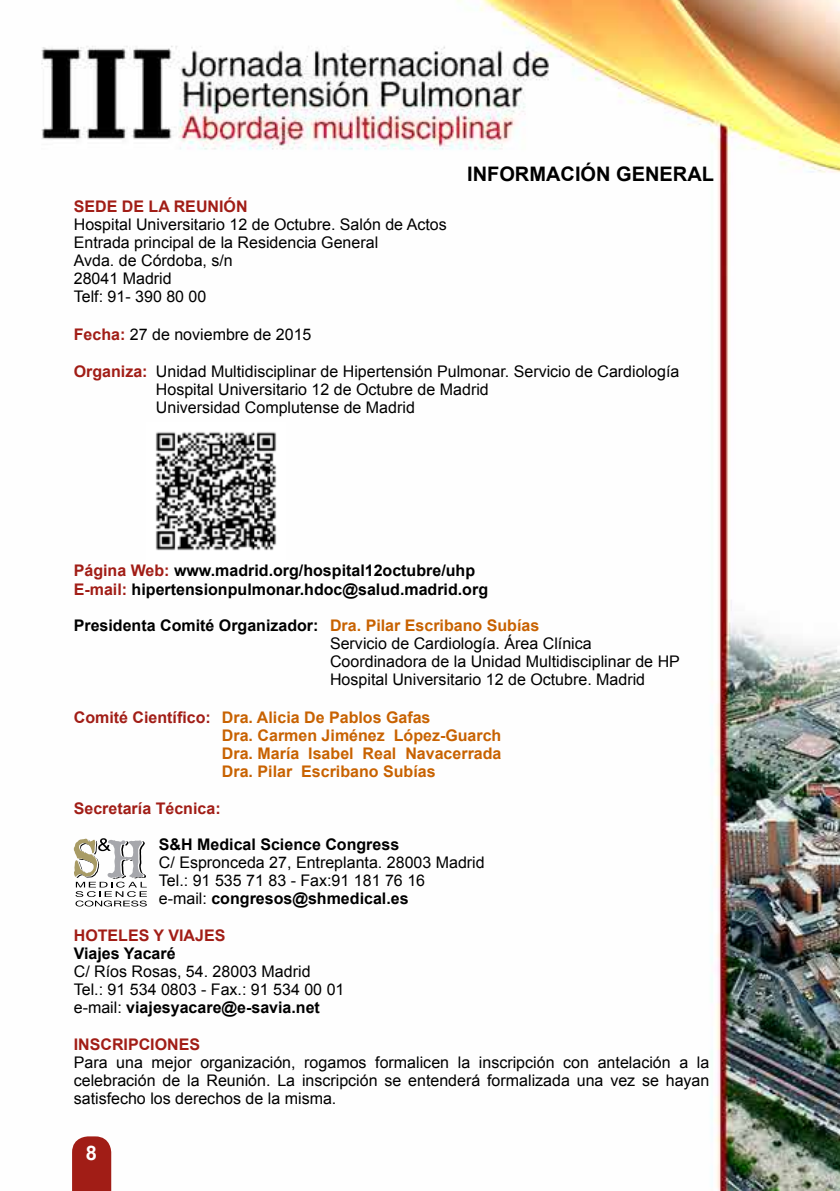
<style>
.page{position:relative;width:840px;height:1191px;background:#fff}
.page>*{position:absolute;margin:0;border:0;box-sizing:border-box;transform-origin:0 0}
.t1{font:700 20px "Arial";color:#000}
.t2{font:700 20px "Arial";color:#fff}
.t3{font:16px/18px "Arial";color:#000}
.t4{font:700 16px/19.2px "Arial";color:#000}
.t5{font:700 16px/18px "Arial";color:#c86201}
.t6{font:700 16px "Arial";color:#a11d16}
.s1{font-weight:700;color:#a11d16}
.s2{color:#a11d16}
.s3{font-weight:700}
.s4{font-weight:700;color:#c86201}
</style>
<div class="page">
<img style="left:41px;top:0;width:798px;height:1191px">
<svg style="left:72px;top:1136px;width:39px;height:55px;background:#a62923"></svg>
<svg style="left:74px;top:838px;width:73px;height:68px"></svg>
<img style="left:146px;top:422px;width:139px;height:137px">
<p class="t1" style="left:467px;top:160px;width:248px">INFORMACIÓN GENERAL</p>
<p class="t6" style="left:74px;top:196px;width:175px">SEDE DE LA REUNIÓN</p>
<p class="t3" style="left:74px;top:216px;width:374px">Hospital Universitario 12 de Octubre. Salón de Actos<br>Entrada principal de la Residencia General<br>Avda. de Córdoba, s/n<br>28041 Madrid<br>Telf: 91- 390 80 00</p>
<p class="t3" style="left:74px;top:325px;width:239px"><span class="s1">Fecha:</span> 27 de noviembre de 2015</p>
<p class="t3" style="left:156px;top:362px;width:524px;text-indent:-82px"><span class="s1">Organiza:</span> Unidad Multidisciplinar de Hipertensión Pulmonar. Servicio de Cardiología<br>Hospital Universitario 12 de Octubre de Madrid<br>Universidad Complutense de Madrid</p>
<p class="t4" style="left:74px;top:561px;width:415px"><span class="s2">Página Web:</span> www.madrid.org/hospital12octubre/uhp<br><span class="s2">E-mail:</span> hipertensionpulmonar.hdoc@salud.madrid.org</p>
<p class="t3" style="left:330px;top:617px;width:351px;text-indent:-256px"><span class="s3">Presidenta Comité Organizador:</span> <span class="s4">Dra. Pilar Escribano Subías<br></span>Servicio de Cardiología. Área Clínica Coordinadora de la Unidad Multidisciplinar de HP Hospital Universitario 12 de Octubre. Madrid</p>
<p class="t5" style="left:222px;top:708px;width:281px;text-indent:-148px"><span class="s2">Comité Científico:</span> Dra. Alicia De Pablos Gafas<br>Dra. Carmen Jiménez López-Guarch Dra. María Isabel Real Navacerrada Dra. Pilar Escribano Subías</p>
<p class="t6" style="left:74px;top:797px;width:148px">Secretaría Técnica:</p>
<p class="t4" style="left:159px;top:835px;width:242px">S&amp;H Medical Science Congress</p>
<p class="t3" style="left:159px;top:853px;width:327px">C/ Espronceda 27, Entreplanta. 28003 Madrid<br>Tel.: 91 535 71 83 - Fax:91 181 76 16<br>e-mail: <span class="s3">congresos@shmedical.es</span></p>
<p class="t6" style="left:74px;top:925px;width:153px">HOTELES Y VIAJES</p>
<p class="t4" style="left:74px;top:944px;width:103px">Viajes Yacaré</p>
<p class="t3" style="left:74px;top:962px;width:272px">C/ Ríos Rosas, 54. 28003 Madrid<br>Tel.: 91 534 0803 - Fax.: 91 534 00 01 e-mail: <span class="s3">viajesyacare@e-savia.net</span></p>
<p class="t6" style="left:74px;top:1034px;width:128px">INSCRIPCIONES</p>
<p class="t3" style="left:74px;top:1053px;width:636px;text-align:justify">Para una mejor organización, rogamos formalicen la inscripción con antelación a la celebración de la Reunión. La inscripción se entenderá formalizada una vez se hayan satisfecho los derechos de la misma.</p>
<p class="t2" style="left:86px;top:1139px;width:13px">8</p>
</div>
